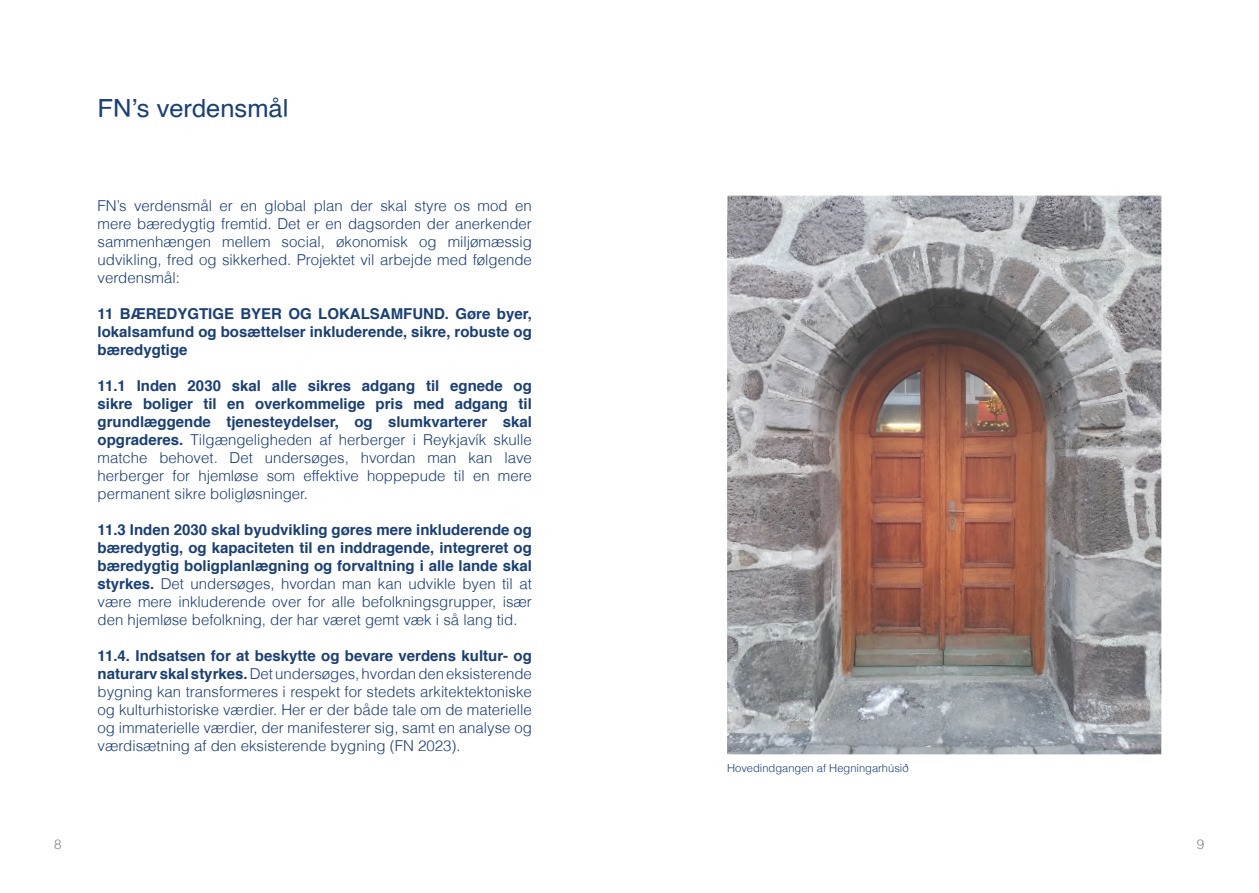
<style>
.page{position:relative;width:1259px;height:893px;background:#fff}
.page>*{position:absolute;margin:0;border:0;box-sizing:border-box;transform-origin:0 0}
.t1{font:25.05px "Helvetica";color:#193f77}
.t2{font:300 15px/18px "Helvetica";color:#193f77;text-align:justify}
.t3{font:700 15px/18px "Helvetica";color:#193f77;text-align:justify}
.t4{font:300 13.5px "Helvetica";color:#7f8080}
.t5{font:300 11.1px "Helvetica";color:#164078}
.s1{font-weight:700}
.s2{font-weight:300}
</style>
<div class="page">
<img style="left:727px;top:196px;width:434px;height:558px">
<p class="t1" style="left:98px;top:89px;width:192px">FN’s verdensmål</p>
<p class="t2" style="left:98px;top:196px;width:436px">FN’s verdensmål er en global plan der skal styre os mod en mere bæredygtig fremtid. Det er en dagsorden der anerkender sammenhængen mellem social, økonomisk og miljømæssig udvikling, fred og sikkerhed. Projektet vil arbejde med følgende verdensmål:</p>
<p class="t3" style="left:98px;top:304px;width:436px">11 BÆREDYGTIGE BYER OG LOKALSAMFUND. Gøre byer, lokalsamfund og bosættelser inkluderende, sikre, robuste og bæredygtige</p>
<p class="t2" style="left:98px;top:376px;width:436px"><span class="s1">11.1 Inden 2030 skal alle sikres adgang til egnede og sikre boliger til en overkommelige pris med adgang til grundlæggende tjenesteydelser, og slumkvarterer skal opgraderes.</span> Tilgængeligheden af herberger i Reykjavík skulle matche behovet. Det undersøges, hvordan man kan lave herberger for hjemløse som effektive hoppepude til en mere permanent sikre boligløsninger.</p>
<p class="t3" style="left:98px;top:520px;width:436px">11.3 Inden 2030 skal byudvikling gøres mere inkluderende og bæredygtig, og kapaciteten til en inddragende, integreret og bæredygtig boligplanlægning og forvaltning i alle lande skal styrkes. <span class="s2">Det undersøges, hvordan man kan udvikle byen til at være mere inkluderende over for alle befolkningsgrupper, især den hjemløse befolkning, der har været gemt væk i så lang tid.</span></p>
<p class="t2" style="left:98px;top:646px;width:436px"><span class="s1">11.4. Indsatsen for at beskytte og bevare verdens kultur- og naturarv skal styrkes.</span> Det undersøges, hvordan den eksisterende bygning kan transformeres i respekt for stedets arkitektektoniske og kulturhistoriske værdier. Her er der både tale om de materielle og immaterielle værdier, der manifesterer sig, samt en analyse og værdisætning af den eksisterende bygning (FN 2023).</p>
<p class="t5" style="left:727px;top:761px;width:183px">Hovedindgangen af Hegningarhúsið</p>
<p class="t4" style="left:54px;top:836px;width:9px">8</p>
<p class="t4" style="left:1197px;top:836px;width:9px">9</p>
</div>
